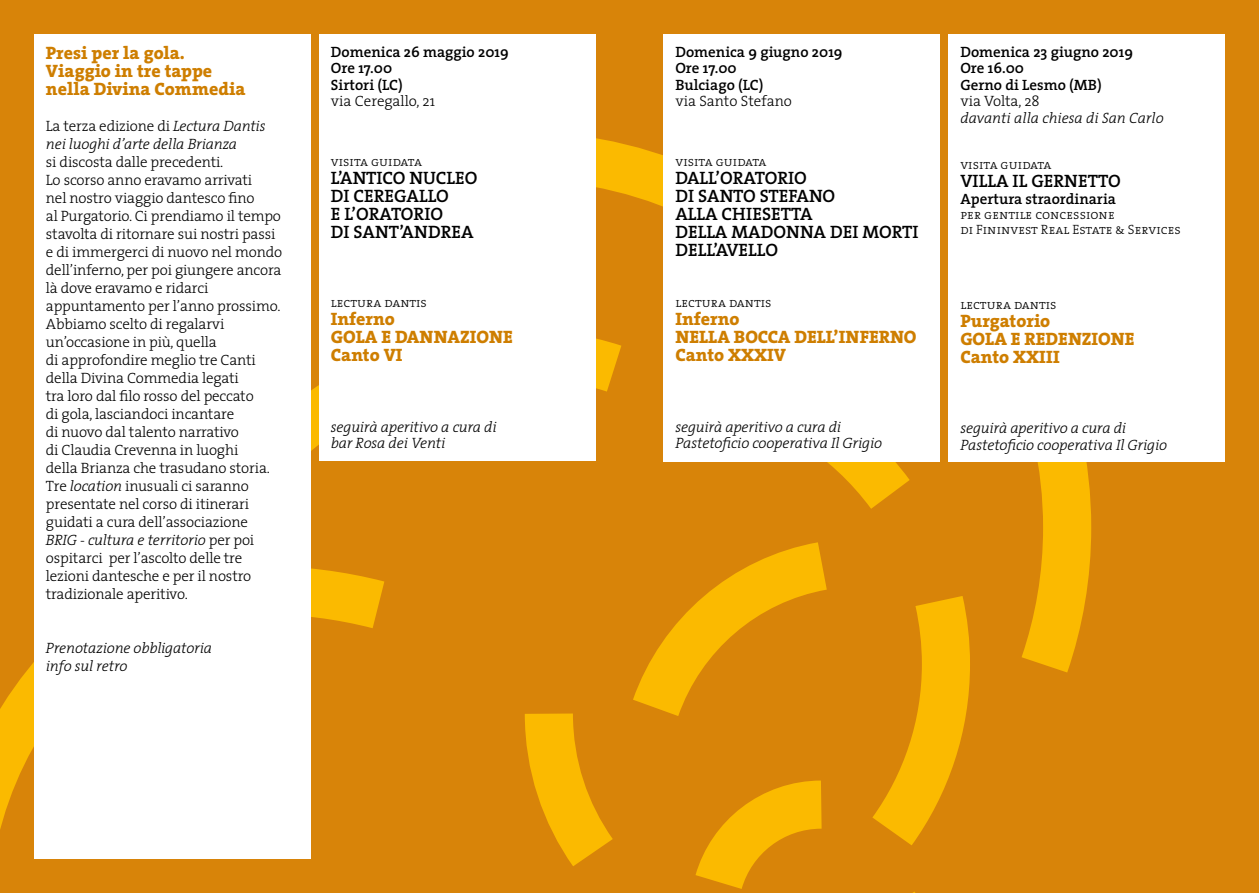
<style>
.page{position:relative;width:1259px;height:893px;background:#d88409}
.page>*{position:absolute;margin:0;border:0;box-sizing:border-box;transform-origin:0 0}
.t1{font:800 18px/18px "The Serif";color:#ce7e00}
.t2{font:600 18px/18px "The Serif";color:#000}
.t3{font:300 15px/18px "The Serif";letter-spacing:-.01em;color:#000}
.t4{font:italic 300 15px/16.5px "The Serif";letter-spacing:-.01em;color:#000}
.t5{font:600 15px/16.5px "The Serif";color:#000}
.t6{font:13.5px/15px "The Serif Light Caps";color:#000}
.s1{font-style:normal}
.s2{font-style:italic}
</style>
<div class="page">
<svg style="left:1022px;top:462px;width:70px;height:211px"></svg>
<svg style="left:0;top:662px;width:311px;height:197px"></svg>
<svg style="left:310px;top:108px;width:353px;height:434px"></svg>
<svg style="left:310px;top:542px;width:74px;height:121px"></svg>
<svg style="left:594px;top:326px;width:376px;height:567px"></svg>
<svg style="left:524px;top:665px;width:136px;height:228px"></svg>
<div style="left:34px;top:34px;width:276px;height:825px;background:#fff"></div>
<div style="left:663px;top:34px;width:277px;height:428px;background:#fff"></div>
<div style="left:319px;top:34px;width:276px;height:426px;background:#fff"></div>
<div style="left:948px;top:34px;width:277px;height:428px;background:#fff"></div>
<p class="t1" style="left:46px;top:43px;width:201px">Presi per la gola.<br>Viaggio in tre tappe nella Divina Commedia</p>
<p class="t4" style="left:46px;top:116px;width:221px;line-height:18px"><span class="s1">La terza edizione di</span> Lectura Dantis nei luoghi d’arte della Brianza</p>
<p class="t3" style="left:46px;top:152px;width:238px">si discosta dalle precedenti.<br>Lo scorso anno eravamo arrivati<br>nel nostro viaggio dantesco fino<br>al Purgatorio. Ci prendiamo il tempo stavolta di ritornare sui nostri passi e di immergerci di nuovo nel mondo dell’inferno, per poi giungere ancora là dove eravamo e ridarci appuntamento per l’anno prossimo.<br>Abbiamo scelto di regalarvi un’occasione in più, quella<br>di approfondire meglio tre Canti della Divina Commedia legati<br>tra loro dal filo rosso del peccato<br>di gola, lasciandoci incantare<br>di nuovo dal talento narrativo<br>di Claudia Crevenna in luoghi<br>della Brianza che trasudano storia.<br>Tre <span class="s2">location</span> inusuali ci saranno presentate nel corso di itinerari guidati a cura dell’associazione<br><span class="s2">BRIG - cultura e territorio</span> per poi ospitarci per l’ascolto delle tre lezioni dantesche e per il nostro tradizionale aperitivo.</p>
<p class="t4" style="left:46px;top:638px;width:168px;line-height:18px">Prenotazione obbligatoria info sul retro</p>
<p class="t5" style="left:331px;top:43px;width:179px">Domenica 26 maggio 2019<br>Ore 17.00<br>Sirtori (LC)</p>
<p class="t3" style="left:331px;top:92px;width:106px">via Ceregallo, 21</p>
<p class="t6" style="left:331px;top:154px;width:93px">visita guidata</p>
<p class="t2" style="left:331px;top:169px;width:148px">L’ANTICO NUCLEO<br>DI CEREGALLO<br>E L’ORATORIO<br>DI SANT’ANDREA</p>
<p class="t6" style="left:331px;top:295px;width:98px">lectura dantis</p>
<p class="t1" style="left:331px;top:310px;width:183px">Inferno<br>GOLA E DANNAZIONE<br>Canto VI</p>
<p class="t4" style="left:331px;top:418px;width:167px">seguirà aperitivo a cura di bar Rosa dei Venti</p>
<p class="t5" style="left:675px;top:43px;width:169px">Domenica 9 giugno 2019<br>Ore 17.00<br>Bulciago (LC)</p>
<p class="t3" style="left:675px;top:92px;width:118px">via Santo Stefano</p>
<p class="t6" style="left:675px;top:154px;width:93px">visita guidata</p>
<p class="t2" style="left:675px;top:169px;width:245px">DALL’ORATORIO<br>DI SANTO STEFANO<br>ALLA CHIESETTA<br>DELLA MADONNA DEI MORTI<br>DELL’AVELLO</p>
<p class="t6" style="left:675px;top:295px;width:98px">lectura dantis</p>
<p class="t1" style="left:675px;top:310px;width:243px">Inferno<br>NELLA BOCCA DELL’INFERNO<br>Canto XXXIV</p>
<p class="t4" style="left:675px;top:418px;width:208px">seguirà aperitivo a cura di<br>Pastetoficio cooperativa Il Grigio</p>
<p class="t5" style="left:960px;top:43px;width:174px">Domenica 23 giugno 2019<br>Ore 16.00<br>Gerno di Lesmo (MB)</p>
<p class="t3" style="left:960px;top:92px;width:81px">via Volta, 28</p>
<p class="t4" style="left:960px;top:109px;width:205px">davanti alla chiesa di San Carlo</p>
<p class="t6" style="left:960px;top:157px;width:93px">visita guidata</p>
<p class="t2" style="left:960px;top:172px;width:162px">VILLA IL GERNETTO</p>
<p class="t5" style="left:960px;top:190px;width:157px">Apertura straordinaria</p>
<p class="t6" style="left:960px;top:206px;width:222px">per gentile concessione<br>di Fininvest Real Estate &amp; Services</p>
<p class="t6" style="left:960px;top:296px;width:98px">lectura dantis</p>
<p class="t1" style="left:960px;top:311px;width:176px">Purgatorio<br>GOLA E REDENZIONE<br>Canto XXIII</p>
<p class="t4" style="left:960px;top:420px;width:208px">seguirà aperitivo a cura di<br>Pastetoficio cooperativa Il Grigio</p>
</div>
